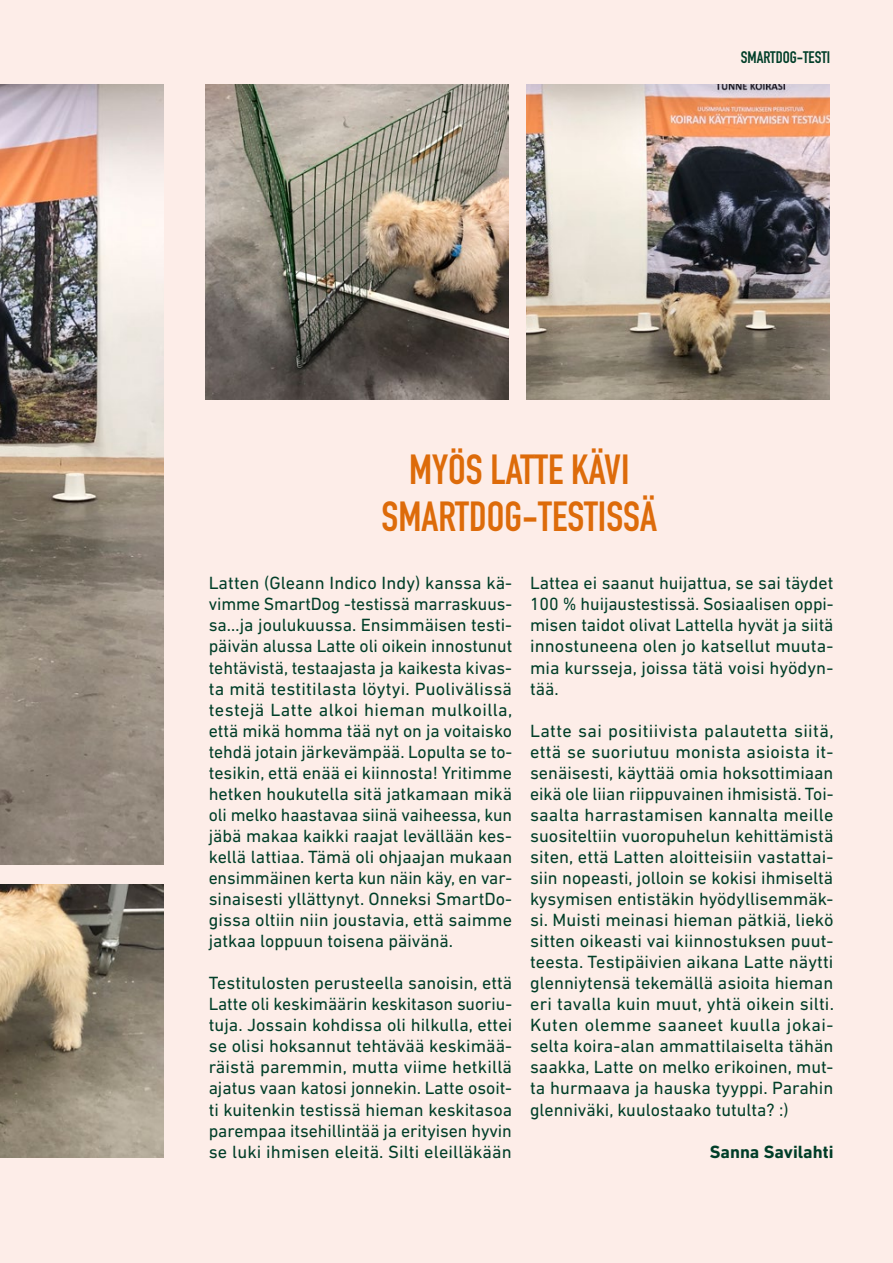
<style>
.page{position:relative;width:893px;height:1263px;background:#fdede8}
.page>*{position:absolute;margin:0;border:0;box-sizing:border-box;transform-origin:0 0}
.t1{font:700 41.55px/46.7px "DIN Condensed";color:#dd6b0a;text-align:center}
.t2{font:18px/21px "DIN Next LT Pro";letter-spacing:.005em;color:#003e28;text-align:justify}
.t3{font:700 18px "DIN Next LT Pro";color:#003e28}
.t4{font:700 16.5px "DIN Condensed";color:#003e28}
</style>
<div class="page">
<img style="left:205px;top:84px;width:303px;height:316px">
<img style="left:0;top:84px;width:164px;height:780px">
<img style="left:526px;top:84px;width:304px;height:316px">
<img style="left:0;top:884px;width:164px;height:273px">
<p class="t4" style="left:741px;top:46px;width:91px">SMARTDOG-TESTI</p>
<h1 class="t1" style="left:382px;top:446px;width:277px">MYÖS LATTE KÄVI<br>SMARTDOG-TESTISSÄ</h1>
<p class="t2" style="left:209px;top:572px;width:305px">Latten (Gleann Indico Indy) kanssa kä&shy;vimme SmartDog -testissä marraskuus&shy;sa…ja joulukuussa. Ensimmäisen testi&shy;päivän alussa Latte oli oikein innostunut tehtävistä, testaajasta ja kaikesta kivas&shy;ta mitä testitilasta löytyi. Puolivälissä testejä Latte alkoi hieman mulkoilla, että mikä homma tää nyt on ja voitaisko tehdä jotain järkevämpää. Lopulta se to&shy;tesikin, että enää ei kiinnosta! Yritimme hetken houkutella sitä jatkamaan mikä oli melko haastavaa siinä vaiheessa, kun jäbä makaa kaikki raajat levällään kes&shy;kellä lattiaa. Tämä oli ohjaajan mukaan ensimmäinen kerta kun näin käy, en var&shy;sinaisesti yllättynyt. Onneksi SmartDo&shy;gissa oltiin niin joustavia, että saimme jatkaa loppuun toisena päivänä.</p>
<p class="t2" style="left:209px;top:972px;width:305px">Testitulosten perusteella sanoisin, että Latte oli keskimäärin keskitason suoriu&shy;tuja. Jossain kohdissa oli hilkulla, ettei se olisi hoksannut tehtävää keskimää&shy;räistä paremmin, mutta viime hetkillä ajatus vaan katosi jonnekin. Latte osoit&shy;ti kuitenkin testissä hieman keskitasoa parempaa itsehillintää ja erityisen hyvin se luki ihmisen eleitä. Silti eleilläkään</p>
<p class="t2" style="left:530px;top:572px;width:305px">Lattea ei saanut huijattua, se sai täydet 100 % huijaustestissä. Sosiaalisen oppi&shy;misen taidot olivat Lattella hyvät ja siitä innostuneena olen jo katsellut muuta&shy;mia kursseja, joissa tätä voisi hyödyn&shy;tää.</p>
<p class="t2" style="left:530px;top:720px;width:305px">Latte sai positiivista palautetta siitä, että se suoriutuu monista asioista it&shy;senäisesti, käyttää omia hoksottimiaan eikä ole liian riippuvainen ihmisistä. Toi&shy;saalta harrastamisen kannalta meille suositeltiin vuoropuhelun kehittämistä siten, että Latten aloitteisiin vastattai&shy;siin nopeasti, jolloin se kokisi ihmiseltä kysymisen entistäkin hyödyllisemmäk&shy;si. Muisti meinasi hieman pätkiä, liekö sitten oikeasti vai kiinnostuksen puut&shy;teesta. Testipäivien aikana Latte näytti glenniytensä tekemällä asioita hieman eri tavalla kuin muut, yhtä oikein silti.<br>Kuten olemme saaneet kuulla jokai&shy;selta koira-alan ammattilaiselta tähän saakka, Latte on melko erikoinen, mut&shy;ta hurmaava ja hauska tyyppi. Parahin glenniväki, kuulostaako tutulta? :)</p>
<p class="t3" style="left:710px;top:1141px;width:125px">Sanna Savilahti</p>
</div>
